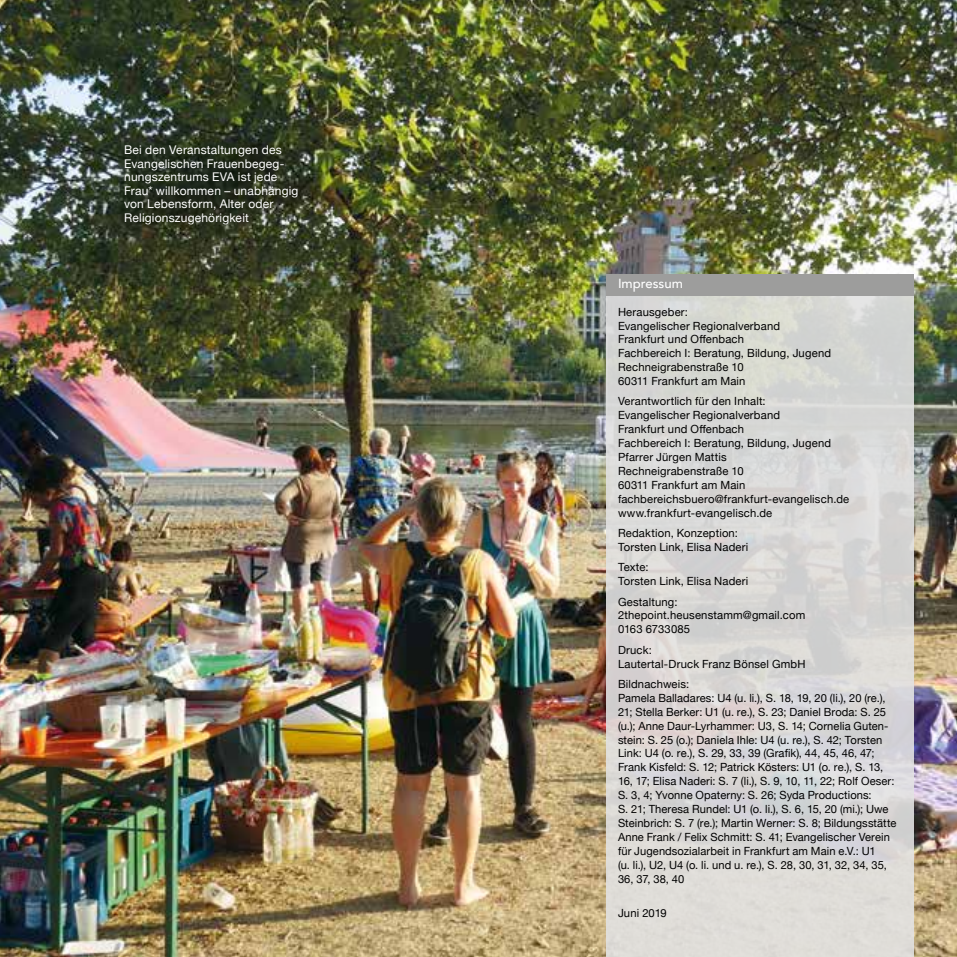
<style>
.page{position:relative;width:957px;height:957px;background:#fff}
.page>*{position:absolute;margin:0;border:0;box-sizing:border-box;transform-origin:0 0}
.t1{font:500 13.2px "Avenir";color:#fff}
.t2{font:12px/13.5px "Helvetica Neue";letter-spacing:.015em;color:#fff}
.t3{font:11.25px/14px "Helvetica Neue";letter-spacing:.01em;color:#000}
</style>
<div class="page">
<img style="left:0;top:0;width:957px;height:957px">
<svg style="left:111px;top:132px;width:201px;height:105px;background:#2c3423"></svg>
<div style="left:606px;top:295px;width:308px;height:662px;background:#d8d7d5"></div>
<div style="left:606px;top:274px;width:308px;height:21px;background:#9d9d9c"></div>
<p class="t2" style="left:124px;top:144px;width:176px">Bei den Veranstaltungen des<br>Evangelischen Frauenbegeg&shy;nungszentrums EVA ist jede<br>Frau* willkommen – unabhängig von Lebensform, Alter oder<br>Religionszugehörigkeit</p>
<p class="t1" style="left:618px;top:272px;width:66px">Impressum</p>
<p class="t3" style="left:618px;top:305px;width:215px">Herausgeber:<br>Evangelischer Regionalverband<br>Frankfurt und Offenbach<br>Fachbereich I: Beratung, Bildung, Jugend<br>Rechneigrabenstraße 10<br>60311 Frankfurt am Main</p>
<p class="t3" style="left:618px;top:395px;width:233px">Verantwortlich für den Inhalt:<br>Evangelischer Regionalverband<br>Frankfurt und Offenbach<br>Fachbereich I: Beratung, Bildung, Jugend<br>Pfarrer Jürgen Mattis<br>Rechneigrabenstraße 10<br>60311 Frankfurt am Main fachbereichsbuero@frankfurt-evangelisch.de www.frankfurt-evangelisch.de</p>
<p class="t3" style="left:618px;top:527px;width:132px">Redaktion, Konzeption:<br>Torsten Link, Elisa Naderi</p>
<p class="t3" style="left:618px;top:561px;width:132px">Texte:<br>Torsten Link, Elisa Naderi</p>
<p class="t3" style="left:618px;top:595px;width:189px">Gestaltung:<br>2thepoint.heusenstamm@gmail.com<br>0163 6733085</p>
<p class="t3" style="left:618px;top:643px;width:189px">Druck:<br>Lautertal-Druck Franz Bönsel GmbH</p>
<p class="t3" style="left:618px;top:677px;width:280px">Bildnachweis:<br>Pamela Balladares: U4 (u. li.), S. 18, 19, 20 (li.), 20 (re.), 21; Stella Berker: U1 (u. re.), S. 23; Daniel Broda: S. 25 (u.); Anne Daur-Lyrhammer: U3, S. 14; Cornelia Guten&shy;stein: S. 25 (o.); Daniela Ihle: U4 (u. re.), S. 42; Torsten Link: U4 (o. re.), S. 29, 33, 39 (Grafik), 44, 45, 46, 47; Frank Kisfeld: S. 12; Patrick Kösters: U1 (o. re.), S. 13, 16, 17; Elisa Naderi: S. 7 (li.), S. 9, 10, 11, 22; Rolf Oeser:<br>S. 3, 4; Yvonne Opaterny: S. 26; Syda Productions:<br>S. 21; Theresa Rundel: U1 (o. li.), S. 6, 15, 20 (mi.); Uwe Steinbrich: S. 7 (re.); Martin Werner: S. 8; Bildungsstätte Anne Frank / Felix Schmitt: S. 41; Evangelischer Verein für Jugendsozialarbeit in Frankfurt am Main e.V.: U1<br>(u. li.), U2, U4 (o. li. und u. re.), S. 28, 30, 31, 32, 34, 35, 36, 37, 38, 40</p>
<p class="t3" style="left:618px;top:907px;width:50px">Juni 2019</p>
</div>
